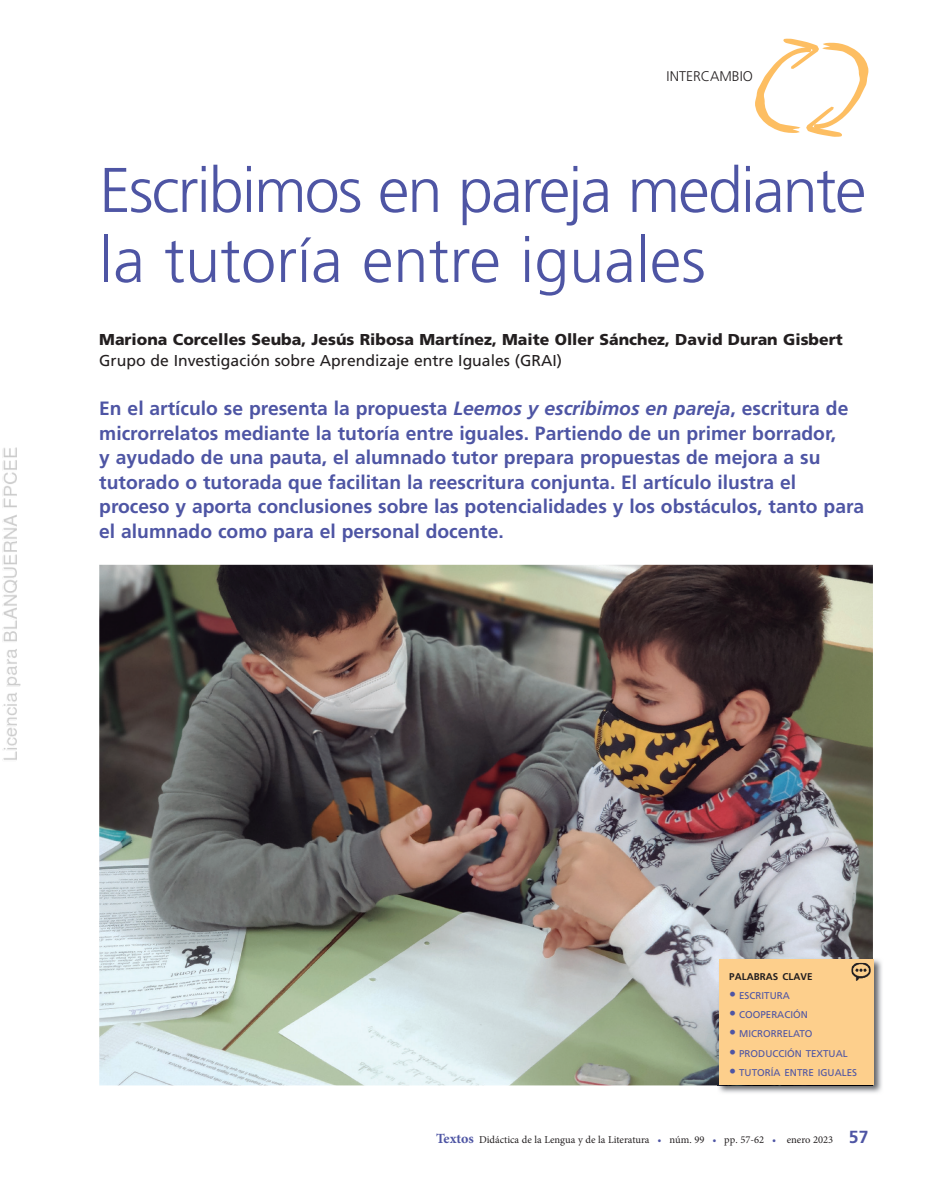
<style>
.page{position:relative;width:934px;height:1198px;background:#fff}
.page>*{position:absolute;margin:0;border:0;box-sizing:border-box;transform-origin:0 0}
.t1{font:300 63px/70px "Frutiger LT Std";letter-spacing:-.03em;color:#4e55a4}
.t2{font:700 19.25px/24.5px "Frutiger LT Std";color:#4e55a4}
.t3{font:900 15.75px "Frutiger LT Std";color:#231f20}
.t4{font:15.75px "Frutiger LT Std";color:#231f20}
.t5{font:300 14px "Frutiger LT Std";color:#231f20}
.t6{font:10.5px "Minion Pro";color:#231f20}
.t7{font:9.8px "Frutiger LT Std";color:#4e55a4}
.t8{font:700 9.8px "Frutiger LT Std";color:#231f20}
.s1{font-style:italic}
.s2{font-size:14px}
.s3{font-weight:700;font-size:14px;color:#4e55a4}
.s4{color:#4e55a4}
.s5{font-family:"Frutiger LT Std";font-weight:700;font-size:17.5px;color:#4e55a4}
</style>
<div class="page">
<img style="left:2px;top:38px;width:880px;height:1055px">
<p class="t5" style="left:666px;top:68px;width:88px">INTERCAMBIO</p>
<h1 class="t1" style="left:99px;top:156px;width:768px">Escribimos en pareja mediante la tutoría entre iguales</h1>
<p class="t3" style="left:99px;top:330px;width:745px">Mariona Corcelles Seuba, Jesús Ribosa Martínez, Maite Oller Sánchez, David Duran Gisbert</p>
<p class="t4" style="left:99px;top:351px;width:464px">Grupo de Investigación sobre Aprendizaje entre Iguales (GRAI)</p>
<p class="t2" style="left:99px;top:396px;width:766px">En el artículo se presenta la propuesta <span class="s1">Leemos y escribimos en pareja</span>, escritura de microrrelatos mediante la tutoría entre iguales. Partiendo de un primer borrador,<br>y ayudado de una pauta, el alumnado tutor prepara propuestas de mejora a su tutorado o tutorada que facilitan la reescritura conjunta. El artículo ilustra el proceso y aporta conclusiones sobre las potencialidades y los obstáculos, tanto para el alumnado como para el personal docente.</p>
<p class="t8" style="left:729px;top:970px;width:85px">PALABRAS CLAVE</p>
<p class="t7" style="left:729px;top:989px;width:62px"><span class="s2">•</span> ESCRITURA</p>
<p class="t7" style="left:729px;top:1008px;width:80px"><span class="s2">•</span> COOPERACIÓN</p>
<p class="t7" style="left:729px;top:1028px;width:85px"><span class="s2">•</span> MICRORRELATO</p>
<p class="t7" style="left:729px;top:1047px;width:120px"><span class="s2">•</span> PRODUCCIÓN TEXTUAL</p>
<p class="t7" style="left:729px;top:1066px;width:129px"><span class="s2">•</span> TUTORÍA ENTRE IGUALES</p>
<p class="t6" style="left:436px;top:1132px;width:434px"><span class="s3">Textos</span> Didáctica de la Lengua y de la Literatura <span class="s4">•</span> núm. 99 <span class="s4">•</span> pp. 57-62 <span class="s4">•</span> enero 2023 <span class="s5">57</span></p>
</div>
